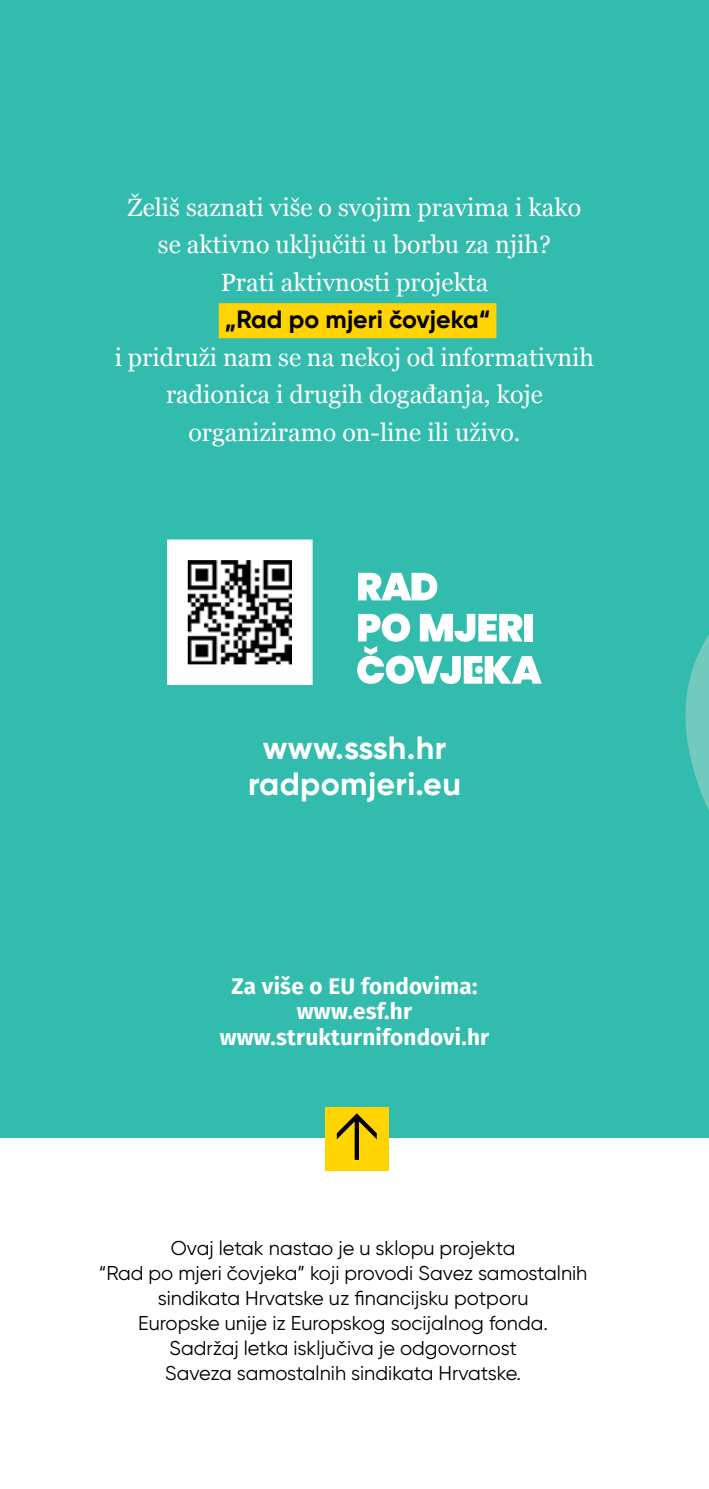
<style>
.page{position:relative;width:709px;height:1489px;background:#fff}
.page>*{position:absolute;margin:0;border:0;box-sizing:border-box;transform-origin:0 0}
.t1{font:700 32.25px/35.5px "Gilroy";letter-spacing:.01em;color:#fff;text-align:center}
.t2{font:25px/37.5px "Georgia";color:#fff;text-align:center}
.t3{font:700 25px "Gilroy";color:#000}
.t4{font:700 22.5px/25.2px "Fira Sans";letter-spacing:.01em;color:#fff;text-align:center}
.t5{font:20px/25px "Gilroy";color:#000;text-align:center}
</style>
<div class="page">
<div style="left:0;top:0;width:709px;height:1488px;background:#32bcad"></div>
<svg style="left:685px;top:635px;width:24px;height:176px"></svg>
<div style="left:1px;top:1138px;width:708px;height:350px;background:#fff"></div>
<div style="left:325px;top:1106px;width:64px;height:64px;background:#ffd400"></div>
<svg style="left:337px;top:1113px;width:40px;height:46px"></svg>
<div style="left:219px;top:303px;width:277px;height:35px;background:#ffd400"></div>
<svg style="left:358px;top:573px;width:79px;height:27px"></svg>
<svg style="left:357px;top:613px;width:185px;height:71px"></svg>
<div style="left:475px;top:666px;width:8px;height:8px;background:#fff;border-radius:50%"></div>
<svg style="left:167px;top:539px;width:146px;height:146px;background:#bcbdbd"></svg>
<p class="t2" style="left:128px;top:187px;width:455px">Želiš saznati više o svojim pravima i kako se aktivno uključiti u borbu za njih?<br>Prati aktivnosti projekta</p>
<p class="t3" style="left:225px;top:304px;width:267px">„Rad po mjeri čovjeka“</p>
<p class="t2" style="left:115px;top:337px;width:481px">i pridruži nam se na nekoj od informativnih radionica i drugih događanja, koje organiziramo on-line ili uživo.</p>
<h1 class="t1" style="left:248px;top:730px;width:214px">www.sssh.hr radpomjeri.eu</h1>
<p class="t4" style="left:220px;top:975px;width:271px">Za više o EU fondovima: www.esf.hr www.strukturnifondovi.hr</p>
<p class="t5" style="left:99px;top:1234px;width:490px">Ovaj letak nastao je u sklopu projekta<br>“Rad po mjeri čovjeka” koji provodi Savez samostalnih sindikata Hrvatske uz financijsku potporu<br>Europske unije iz Europskog socijalnog fonda.<br>Sadržaj letka isključiva je odgovornost<br>Saveza samostalnih sindikata Hrvatske.</p>
</div>
